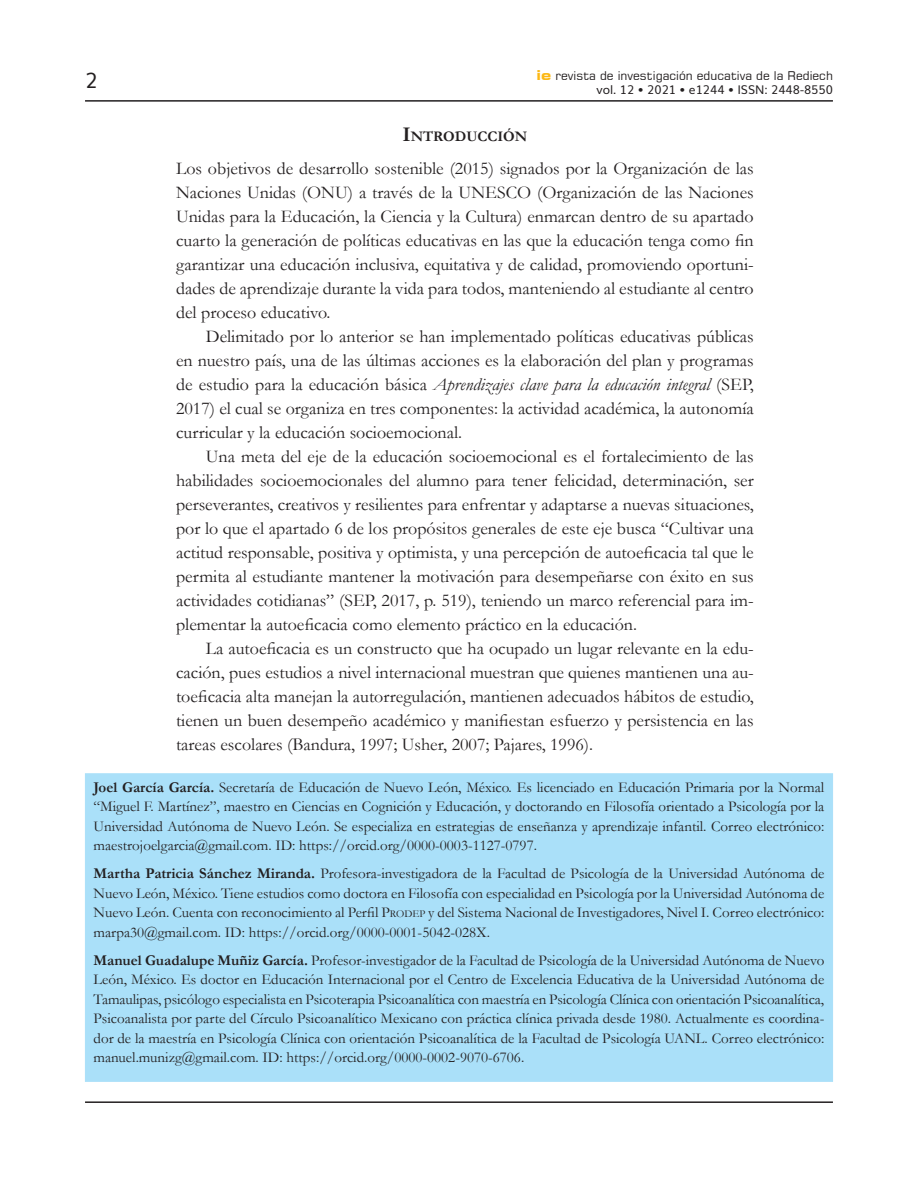
<style>
.page{position:relative;width:918px;height:1188px;background:#fff}
.page>*{position:absolute;margin:0;border:0;box-sizing:border-box;transform-origin:0 0}
.t1{font:21px "Muli";color:#231f20}
.Cuerpo{font:18px/24px "Garamond";color:#231f20;text-align:justify}
.Autores-Adscripcion{font:15px/19.5px "Garamond";color:#231f20;text-align:justify}
.Descanso{font:700 14.7px "Garamond";color:#231f20}
.t2{font:12px "Square 721 BT";color:#231f20}
.t3{font:12px "Muli";color:#231f20}
.s1{font-weight:700;font-stretch:expanded;font-size:13.5px;color:#fcb814}
.s2{font-size:21px}
.s3{font-style:italic}
.s4{font-weight:700}
.s5{font-style:inherit}
.s6{font-size:10.5px}
</style>
<div class="page">
<hr style="left:85px;top:100px;width:748px;height:2px;background:#231f20">
<hr style="left:85px;top:1101px;width:748px;height:2px;background:#231f20">
<div style="left:85px;top:773px;width:748px;height:309px;background:#aae0f9;border:1px solid #aae0f9"></div>
<p class="t1" style="left:85px;top:64px;width:14px">2</p>
<p class="t2" style="left:537px;top:68px;width:298px"><span class="s1">ie</span> revista de investigación educativa de la Rediech</p>
<p class="t3" style="left:597px;top:80px;width:238px">vol. 12 • 2021 • e1244 • ISSN: 2448-8550</p>
<p class="Descanso" style="left:402px;top:127px;width:126px"><span class="s2">I</span>NTRODUCCIÓN</p>
<p class="Cuerpo" style="left:176px;top:156px;width:579px">Los objetivos de desarrollo sostenible (2015) signados por la Organización de las Naciones Unidas (ONU) a través de la UNESCO (Organización de las Naciones Unidas para la Educación, la Ciencia y la Cultura) enmarcan dentro de su apartado cuarto la generación de políticas educativas en las que la educación tenga como fin garantizar una educación inclusiva, equitativa y de calidad, promoviendo oportuni&shy;dades de aprendizaje durante la vida para todos, manteniendo al estudiante al centro del proceso educativo.</p>
<p class="Cuerpo" style="left:176px;top:324px;width:579px;text-indent:30px">Delimitado por lo anterior se han implementado políticas educativas públicas en nuestro país, una de las últimas acciones es la elaboración del plan y programas de estudio para la educación básica <span class="s3">Aprendizajes clave para la educación integral</span> (SEP, 2017) el cual se organiza en tres componentes: la actividad académica, la autonomía curricular y la educación socioemocional.</p>
<p class="Cuerpo" style="left:176px;top:444px;width:579px;text-indent:30px">Una meta del eje de la educación socioemocional es el fortalecimiento de las habilidades socioemocionales del alumno para tener felicidad, determinación, ser perseverantes, creativos y resilientes para enfrentar y adaptarse a nuevas situaciones, por lo que el apartado 6 de los propósitos generales de este eje busca “Cultivar una actitud responsable, positiva y optimista, y una percepción de autoeficacia tal que le permita al estudiante mantener la motivación para desempeñarse con éxito en sus actividades cotidianas” (SEP, 2017, p. 519), teniendo un marco referencial para im&shy;plementar la autoeficacia como elemento práctico en la educación.</p>
<p class="Cuerpo" style="left:176px;top:636px;width:579px;text-indent:30px">La autoeficacia es un constructo que ha ocupado un lugar relevante en la edu&shy;cación, pues estudios a nivel internacional muestran que quienes mantienen una au&shy;toeficacia alta manejan la autorregulación, mantienen adecuados hábitos de estudio, tienen un buen desempeño académico y manifiestan esfuerzo y persistencia en las tareas escolares (Bandura, 1997; Usher, 2007; Pajares, 1996).</p>
<p class="Autores-Adscripcion" style="left:94px;top:777px;width:732px"><span class="s4">Joel García García.</span> Secretaría de Educación de Nuevo León, México. Es licenciado en Educación Primaria por la Normal “Miguel F. Martínez”, maestro en Ciencias en Cognición y Educación, y doctorando en Filosofía orientado a Psicología por la Universidad Autónoma de Nuevo León. Se especializa en estrategias de enseñanza y aprendizaje infantil. Correo electrónico: maestrojoelgarcia@gmail.com. ID: https://orcid.org/0000-0003-1127-0797.</p>
<p class="Autores-Adscripcion" style="left:94px;top:864px;width:732px"><span class="s4">Martha Patricia Sánchez Miranda.</span> Profesora-investigadora de la Facultad de Psicología de la Universidad Autónoma de Nuevo León, México. Tiene estudios como doctora en Filosofía con especialidad en Psicología por la Universidad Autónoma de Nuevo León. Cuenta con reconocimiento al Perfil <span class="s5">P</span><span class="s6">RODEP</span> y del Sistema Nacional de Investigadores, Nivel I. Correo electrónico: marpa30@gmail.com. ID: https://orcid.org/0000-0001-5042-028X.</p>
<p class="Autores-Adscripcion" style="left:94px;top:950px;width:732px"><span class="s4">Manuel Guadalupe Muñiz García.</span> Profesor-investigador de la Facultad de Psicología de la Universidad Autónoma de Nuevo León, México. Es doctor en Educación Internacional por el Centro de Excelencia Educativa de la Universidad Autónoma de Tamaulipas, psicólogo especialista en Psicoterapia Psicoanalítica con maestría en Psicología Clínica con orientación Psicoanalítica, Psicoanalista por parte del Círculo Psicoanalítico Mexicano con práctica clínica privada desde 1980. Actualmente es coordina&shy;dor de la maestría en Psicología Clínica con orientación Psicoanalítica de la Facultad de Psicología UANL. Correo electrónico: manuel.munizg@gmail.com. ID: https://orcid.org/0000-0002-9070-6706.</p>
</div>
